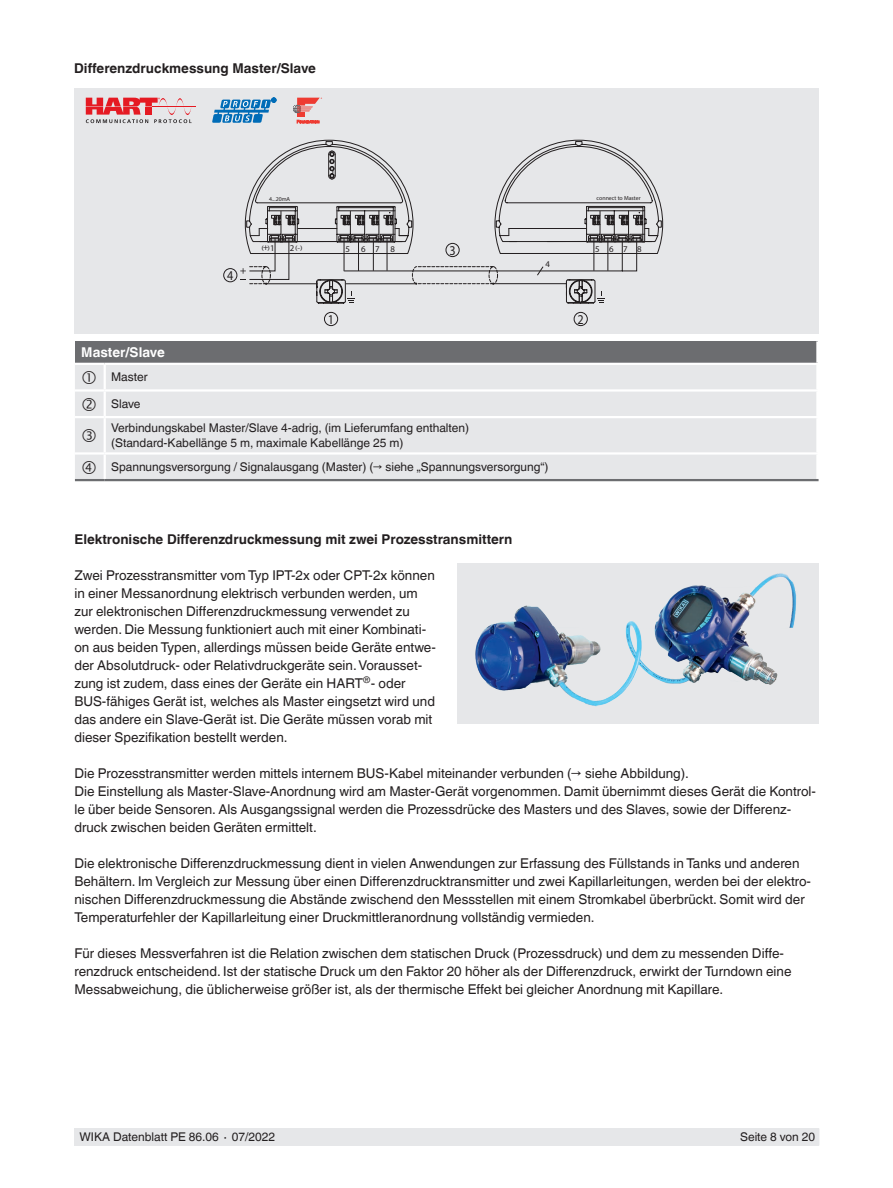
<style>
.page{position:relative;width:893px;height:1188px;background:#fff}
.page>*{position:absolute;margin:0;border:0;box-sizing:border-box;transform-origin:0 0}
.t1{font:13.5px/18px "Helvetica World";color:#231f20}
.t2{font:700 13.5px "Helvetica World";color:#231f20}
.t3{font:700 13.5px "Helvetica World";color:#fff}
.t4{font:13.5px "Helvetica Linotype";color:#231f20;scale:.9 1}
.t5{font:12px/24px "Helvetica World";color:#231f20}
.t6{font:8.85px "Helvetica Linotype";letter-spacing:1.08em;color:#231f20}
.t7{font:6.45px "Helvetica Linotype";color:#231f20;scale:1.36 1}
.t8{font:5.85px "Helvetica Linotype";color:#231f20}
.s1{font-size:8.85px}
</style>
<div class="page">
<div style="left:75px;top:1128px;width:744px;height:17px;background:#e6e7e9"></div>
<div style="left:74px;top:88px;width:745px;height:246px;background:#e6e7e9"></div>
<div style="left:223px;top:268px;width:14px;height:14px;border:1px solid #231f20;border-radius:50%"></div>
<div style="left:324px;top:312px;width:14px;height:14px;border:1px solid #231f20;border-radius:50%"></div>
<div style="left:574px;top:312px;width:13px;height:14px;border:1px solid #231f20;border-radius:50%"></div>
<svg style="left:240px;top:140px;width:423px;height:163px"></svg>
<hr style="left:346px;top:283px;width:69px;height:1px;background:#231f20">
<div style="left:75px;top:341px;width:742px;height:23px;background:#6c6d70"></div>
<div style="left:75px;top:365px;width:741px;height:114px;background:#e6e7e9"></div>
<hr style="left:816px;top:341px;width:3px;height:22px;background:#fff">
<hr style="left:75px;top:363px;width:30px;height:2px;background:#fff">
<hr style="left:105px;top:363px;width:714px;height:2px;background:#fff">
<hr style="left:104px;top:365px;width:2px;height:24px;background:#fff">
<hr style="left:75px;top:389px;width:30px;height:3px;background:#fff">
<hr style="left:105px;top:389px;width:714px;height:3px;background:#fff">
<hr style="left:104px;top:392px;width:2px;height:24px;background:#fff">
<hr style="left:75px;top:416px;width:30px;height:2px;background:#fff">
<hr style="left:105px;top:416px;width:714px;height:2px;background:#fff">
<hr style="left:104px;top:418px;width:2px;height:34px;background:#fff">
<hr style="left:75px;top:452px;width:30px;height:3px;background:#fff">
<hr style="left:105px;top:452px;width:714px;height:3px;background:#fff">
<hr style="left:104px;top:455px;width:2px;height:24px;background:#fff">
<hr style="left:75px;top:479px;width:30px;height:2px;background:#6c6d70">
<hr style="left:105px;top:479px;width:714px;height:2px;background:#6c6d70">
<hr style="left:152px;top:106px;width:43px;height:1px;background:#e51a23">
<svg style="left:86px;top:98px;width:106px;height:25px"></svg>
<svg style="left:212px;top:98px;width:64px;height:25px"></svg>
<div style="left:297px;top:112px;width:8px;height:5px;background:#ee3b32"></div>
<svg style="left:297px;top:120px;width:22px;height:3px"></svg>
<svg style="left:293px;top:98px;width:29px;height:15px"></svg>
<img style="left:458px;top:563px;width:361px;height:161px">
<svg style="left:83px;top:371px;width:13px;height:13px"></svg>
<svg style="left:83px;top:398px;width:13px;height:13px"></svg>
<svg style="left:83px;top:429px;width:13px;height:13px"></svg>
<svg style="left:83px;top:461px;width:13px;height:13px"></svg>
<p class="t2" style="left:74px;top:61px;width:243px">Differenzdruckmessung Master/Slave</p>
<p class="t8" style="left:269px;top:195px;width:23px">4...20mA</p>
<p class="t8" style="left:597px;top:195px;width:46px">connect to Master</p>
<p class="t4" style="left:227px;top:267px;width:8px">4</p>
<p class="t7" style="left:261px;top:244px;width:11px">( <span class="s1">+</span>)<span class="s1">1</span></p>
<p class="t7" style="left:290px;top:244px;width:11px"><span class="s1">2</span>(-)</p>
<p class="t6" style="left:346px;top:243px;width:6px">5</p>
<p class="t6" style="left:361px;top:243px;width:35px">678</p>
<p class="t4" style="left:449px;top:242px;width:8px">3</p>
<p class="t6" style="left:545px;top:258px;width:6px">4</p>
<p class="t6" style="left:595px;top:243px;width:48px">5678</p>
<p class="t4" style="left:328px;top:311px;width:8px">1</p>
<p class="t4" style="left:578px;top:311px;width:8px">2</p>
<p class="t3" style="left:81px;top:345px;width:85px">Master/Slave</p>
<p class="t5" style="left:111px;top:365px;width:38px">Master</p>
<p class="t5" style="left:111px;top:392px;width:360px">Slave<br>Verbindungskabel Master/Slave 4-adrig, (im Lieferumfang enthalten)</p>
<p class="t5" style="left:111px;top:431px;width:439px">(Standard-Kabellänge 5 m, maximale Kabellänge 25 m)<br>Spannungsversorgung / Signalausgang (Master) (→ siehe „Spannungsversorgung“)</p>
<p class="t2" style="left:74px;top:531px;width:440px">Elektronische Differenzdruckmessung mit zwei Prozesstransmittern</p>
<p class="t1" style="left:74px;top:566px;width:363px">Zwei Prozesstransmitter vom Typ IPT-2x oder CPT-2x können in einer Messanordnung elektrisch verbunden werden, um zur elektronischen Differenzdruckmessung verwendet zu werden. Die Messung funktioniert auch mit einer Kombinati&shy;on aus beiden Typen, allerdings müssen beide Geräte entwe&shy;der Absolutdruck- oder Relativdruckgeräte sein. Vorausset&shy;zung ist zudem, dass eines der Geräte ein HART<sup>®</sup>- oder BUS-fähiges Gerät ist, welches als Master eingsetzt wird und das andere ein Slave-Gerät ist. Die Geräte müssen vorab mit dieser Spezifikation bestellt werden.</p>
<p class="t1" style="left:74px;top:764px;width:743px">Die Prozesstransmitter werden mittels internem BUS-Kabel miteinander verbunden (→ siehe Abbildung).<br>Die Einstellung als Master-Slave-Anordnung wird am Master-Gerät vorgenommen. Damit übernimmt dieses Gerät die Kontrol&shy;le über beide Sensoren. Als Ausgangssignal werden die Prozessdrücke des Masters und des Slaves, sowie der Differenz&shy;druck zwischen beiden Geräten ermittelt.</p>
<p class="t1" style="left:74px;top:854px;width:738px">Die elektronische Differenzdruckmessung dient in vielen Anwendungen zur Erfassung des Füllstands in Tanks und anderen Behältern. Im Vergleich zur Messung über einen Differenzdrucktransmitter und zwei Kapillarleitungen, werden bei der elektro&shy;nischen Differenzdruckmessung die Abstände zwischend den Messstellen mit einem Stromkabel überbrückt. Somit wird der Temperaturfehler der Kapillarleitung einer Druckmittleranordnung vollständig vermieden.</p>
<p class="t1" style="left:74px;top:944px;width:719px">Für dieses Messverfahren ist die Relation zwischen dem statischen Druck (Prozessdruck) und dem zu messenden Diffe&shy;renzdruck entscheidend. Ist der statische Druck um den Faktor 20 höher als der Differenzdruck, erwirkt der Turndown eine<br>Messabweichung, die üblicherweise größer ist, als der thermische Effekt bei gleicher Anordnung mit Kapillare.</p>
<p class="t5" style="left:80px;top:1125px;width:197px">WIKA Datenblatt PE 86.06 ∙ 07/2022</p>
<p class="t5" style="left:740px;top:1125px;width:77px">Seite 8 von 20</p>
</div>
